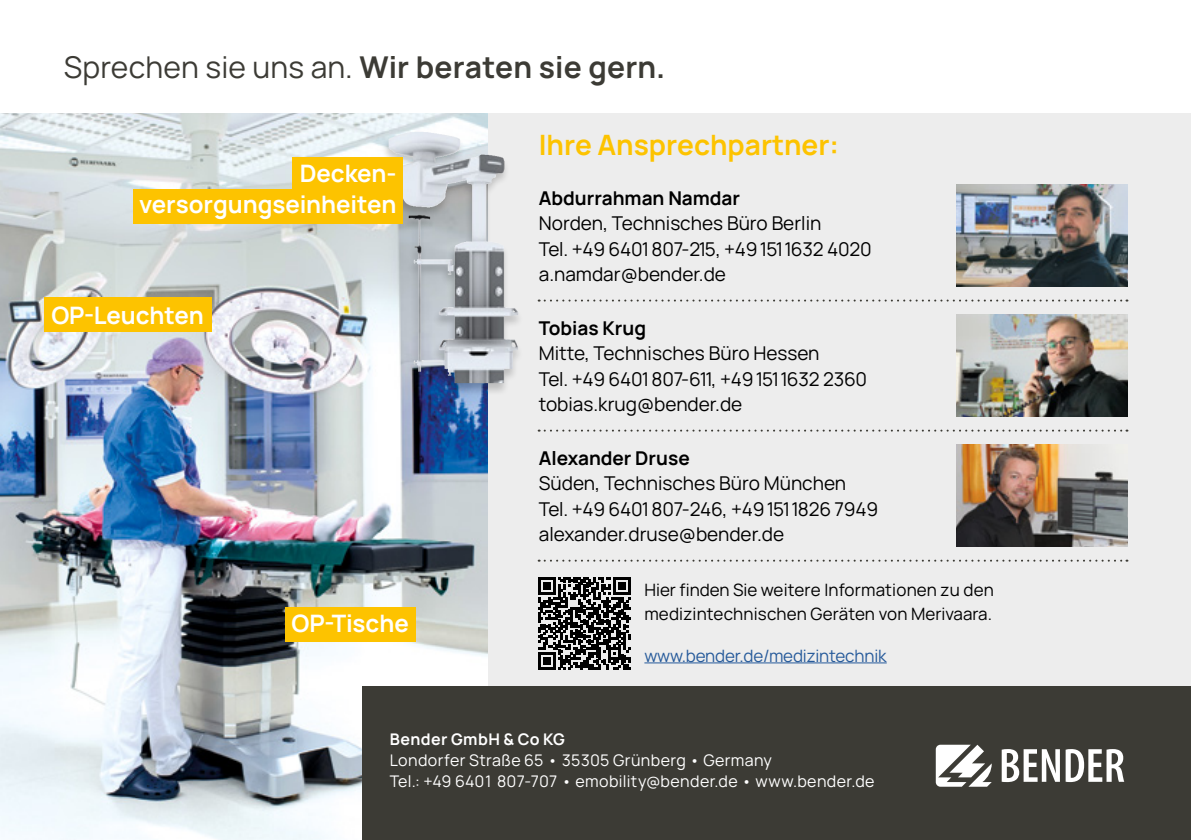
<style>
.page{position:relative;width:1191px;height:840px;background:#fff}
.page>*{position:absolute;margin:0;border:0;box-sizing:border-box;transform-origin:0 0}
.Headline_14pt{font:700 30px "Manrope";letter-spacing:.005em;color:#3c3b35}
.t1{font:700 28px "Manrope";color:#fdc300}
.Text_Kopie{font:700 24px/30px "Manrope";color:#fff;text-align:right}
.t2{font:19px/25.6px "Manrope";color:#000}
.t3{font:17px/23.6px "Manrope";letter-spacing:.01em;color:#000}
.t4{font:17px "Manrope";letter-spacing:-.01em;color:#275b9b}
.Text_10_9pt{font:16px/20.8px "Manrope";letter-spacing:.025em;color:#fff}
.s1{font-weight:400}
.s2{font-weight:700}
</style>
<div class="page">
<div style="left:0;top:113px;width:1191px;height:726px;background:#ededed"></div>
<img style="left:0;top:114px;width:487px;height:725px">
<div style="left:380px;top:131px;width:144px;height:265px;background:#000;opacity:.2"></div>
<img style="left:389px;top:132px;width:83px;height:239px">
<div style="left:363px;top:686px;width:828px;height:153px;background:#3c3b35"></div>
<svg style="left:935px;top:744px;width:189px;height:42px"></svg>
<hr style="left:644px;top:662px;width:242px;height:1px;background:#275b9b">
<svg style="left:538px;top:577px;width:93px;height:92px"></svg>
<img style="left:956px;top:314px;width:171px;height:102px">
<img style="left:956px;top:444px;width:171px;height:102px">
<img style="left:956px;top:184px;width:171px;height:102px">
<svg style="left:538px;top:299px;width:589px;height:2px"></svg>
<svg style="left:538px;top:429px;width:589px;height:2px"></svg>
<svg style="left:538px;top:559px;width:589px;height:2px"></svg>
<div style="left:292px;top:157px;width:111px;height:34px;background:#fdc300"></div>
<div style="left:134px;top:189px;width:269px;height:34px;background:#fdc300"></div>
<div style="left:44px;top:298px;width:167px;height:34px;background:#fdc300"></div>
<div style="left:285px;top:606px;width:130px;height:34px;background:#fdc300"></div>
<p class="Headline_14pt" style="left:64px;top:46px;width:603px"><span class="s1">Sprechen sie uns an.</span> Wir beraten sie gern.</p>
<p class="Text_Kopie" style="left:139px;top:158px;width:259px">Decken&shy;versorgungseinheiten</p>
<p class="Text_Kopie" style="left:51px;top:298px;width:154px">OP-Leuchten</p>
<p class="Text_Kopie" style="left:291px;top:607px;width:119px">OP-Tische</p>
<p class="t1" style="left:539px;top:125px;width:302px">Ihre Ansprechpartner:</p>
<p class="t2" style="left:539px;top:184px;width:334px"><span class="s2">Abdurrahman Namdar<br></span>Norden, Technisches Büro Berlin<br>Tel. +49 6401 807-215, +49 151 1632 4020</p>
<p class="t2" style="left:539px;top:261px;width:189px">a.namdar@bender.de</p>
<p class="t2" style="left:539px;top:314px;width:330px"><span class="s2">Tobias Krug<br></span>Mitte, Technisches Büro Hessen<br>Tel. +49 6401 807-611, +49 151 1632 2360</p>
<p class="t2" style="left:539px;top:390px;width:205px">tobias.krug@bender.de</p>
<p class="t2" style="left:539px;top:444px;width:341px"><span class="s2">Alexander Druse<br></span>Süden, Technisches Büro München<br>Tel. +49 6401 807-246, +49 151 1826 7949</p>
<p class="t2" style="left:539px;top:520px;width:247px">alexander.druse@bender.de</p>
<p class="t3" style="left:644px;top:577px;width:351px">Hier finden Sie weitere Informationen zu den medizintechnischen Geräten von Merivaara.</p>
<p class="t4" style="left:644px;top:643px;width:244px">www.bender.de/medizintechnik</p>
<p class="Text_10_9pt" style="left:390px;top:727px;width:384px"><span class="s2">Bender GmbH &amp; Co KG<br></span>Londorfer Straße 65 • 35305 Grünberg • Germany</p>
<p class="Text_10_9pt" style="left:390px;top:769px;width:486px">Tel.: +49 6401 807-707 • emobility@bender.de • www.bender.de</p>
</div>
